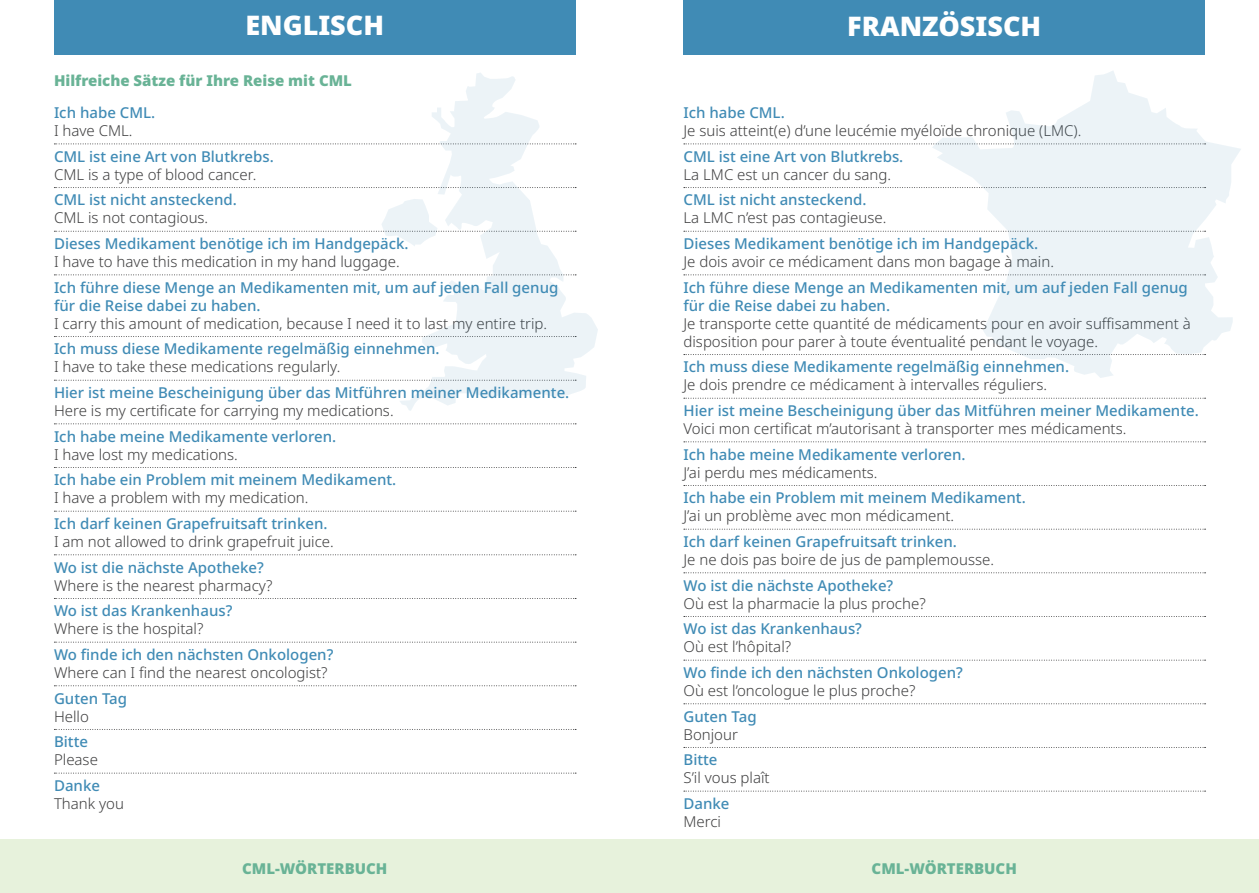
<style>
.page{position:relative;width:1259px;height:893px;background:#fff}
.page>*{position:absolute;margin:0;border:0;box-sizing:border-box;transform-origin:0 0}
.t1{font:900 27px "Noto Sans";color:#fff}
.t2{font:500 15px/18px "Noto Sans";color:#408bb5}
.t3{font:300 15px/18px "Noto Sans";color:#3e3e3f}
.t4{font:900 15px "Noto Sans";color:#69b396}
.s1{font-weight:300;color:#3e3e3f}
.s2{font-weight:500;color:#408bb5}
</style>
<div class="page">
<div style="left:0;top:839px;width:1259px;height:54px;background:#e7f2dc"></div>
<div style="left:54px;top:0;width:521px;height:54px;background:#408bb5"></div>
<div style="left:683px;top:0;width:522px;height:54px;background:#408bb5"></div>
<svg style="left:54px;top:144px;width:345px;height:1px"></svg>
<svg style="left:54px;top:187px;width:345px;height:1px"></svg>
<svg style="left:54px;top:274px;width:345px;height:1px"></svg>
<svg style="left:54px;top:336px;width:345px;height:1px"></svg>
<svg style="left:54px;top:380px;width:345px;height:1px"></svg>
<svg style="left:54px;top:423px;width:522px;height:1px"></svg>
<svg style="left:54px;top:467px;width:522px;height:1px"></svg>
<svg style="left:54px;top:511px;width:522px;height:1px"></svg>
<svg style="left:54px;top:554px;width:522px;height:1px"></svg>
<svg style="left:54px;top:598px;width:522px;height:1px"></svg>
<svg style="left:54px;top:642px;width:522px;height:1px"></svg>
<svg style="left:54px;top:685px;width:522px;height:1px"></svg>
<svg style="left:54px;top:729px;width:522px;height:1px"></svg>
<svg style="left:54px;top:773px;width:522px;height:1px"></svg>
<svg style="left:684px;top:144px;width:248px;height:1px"></svg>
<svg style="left:684px;top:187px;width:248px;height:1px"></svg>
<svg style="left:684px;top:231px;width:248px;height:1px"></svg>
<svg style="left:684px;top:274px;width:248px;height:1px"></svg>
<svg style="left:684px;top:354px;width:248px;height:1px"></svg>
<svg style="left:684px;top:398px;width:521px;height:1px"></svg>
<svg style="left:684px;top:441px;width:521px;height:1px"></svg>
<svg style="left:684px;top:485px;width:521px;height:1px"></svg>
<svg style="left:684px;top:529px;width:521px;height:1px"></svg>
<svg style="left:684px;top:572px;width:521px;height:1px"></svg>
<svg style="left:684px;top:616px;width:521px;height:1px"></svg>
<svg style="left:684px;top:660px;width:521px;height:1px"></svg>
<svg style="left:684px;top:703px;width:521px;height:1px"></svg>
<svg style="left:684px;top:747px;width:521px;height:1px"></svg>
<svg style="left:684px;top:791px;width:521px;height:1px"></svg>
<svg style="left:932px;top:71px;width:309px;height:307px;fill:#ecf3f7"></svg>
<svg style="left:400px;top:73px;width:198px;height:338px"></svg>
<svg style="left:54px;top:199px;width:522px;height:48px"></svg>
<p class="t1" style="left:245px;top:5px;width:140px">ENGLISCH</p>
<p class="t1" style="left:847px;top:5px;width:195px">FRANZÖSISCH</p>
<p class="t4" style="left:54px;top:69px;width:299px">Hilfreiche Sätze für Ihre Reise mit CML</p>
<p class="t2" style="left:54px;top:104px;width:103px">Ich habe CML.<br><span class="s1">I have CML.</span></p>
<p class="t2" style="left:54px;top:148px;width:221px">CML ist eine Art von Blutkrebs.<br><span class="s1">CML is a type of blood cancer.</span></p>
<p class="t2" style="left:54px;top:191px;width:184px">CML ist nicht ansteckend.<br><span class="s1">CML is not contagious.</span></p>
<p class="t3" style="left:54px;top:235px;width:356px"><span class="s2">Dieses Medikament benötige ich im Handgepäck.<br></span>I have to have this medication in my hand luggage.</p>
<p class="t2" style="left:54px;top:279px;width:506px">Ich führe diese Menge an Medikamenten mit, um auf jeden Fall genug für die Reise dabei zu haben.<br><span class="s1">I carry this amount of medication, because I need it to last my entire trip.</span></p>
<p class="t2" style="left:54px;top:340px;width:387px">Ich muss diese Medikamente regelmäßig einnehmen.<br><span class="s1">I have to take these medications regularly.</span></p>
<p class="t2" style="left:54px;top:384px;width:517px">Hier ist meine Bescheinigung über das Mitführen meiner Medikamente.<br><span class="s1">Here is my certificate for carrying my medications.</span></p>
<p class="t2" style="left:54px;top:428px;width:284px">Ich habe meine Medikamente verloren.<br><span class="s1">I have lost my medications.</span></p>
<p class="t2" style="left:54px;top:471px;width:344px">Ich habe ein Problem mit meinem Medikament.<br><span class="s1">I have a problem with my medication.</span></p>
<p class="t3" style="left:54px;top:515px;width:281px"><span class="s2">Ich darf keinen Grapefruitsaft trinken.<br></span>I am not allowed to drink grapefruit juice.</p>
<p class="t3" style="left:54px;top:559px;width:220px"><span class="s2">Wo ist die nächste Apotheke?<br></span>Where is the nearest pharmacy?</p>
<p class="t2" style="left:54px;top:602px;width:180px">Wo ist das Krankenhaus?<br><span class="s1">Where is the hospital?</span></p>
<p class="t3" style="left:54px;top:646px;width:281px"><span class="s2">Wo finde ich den nächsten Onkologen?<br></span>Where can I find the nearest oncologist?</p>
<p class="t2" style="left:54px;top:689px;width:75px">Guten Tag<br><span class="s1">Hello</span></p>
<p class="t3" style="left:54px;top:733px;width:45px"><span class="s2">Bitte<br></span>Please</p>
<p class="t3" style="left:54px;top:777px;width:72px"><span class="s2">Danke<br></span>Thank you</p>
<p class="t3" style="left:683px;top:104px;width:399px"><span class="s2">Ich habe CML.<br></span>Je suis atteint(e) d’une leucémie myéloïde chronique (LMC).</p>
<p class="t2" style="left:683px;top:148px;width:221px">CML ist eine Art von Blutkrebs.<br><span class="s1">La LMC est un cancer du sang.</span></p>
<p class="t3" style="left:683px;top:191px;width:204px"><span class="s2">CML ist nicht ansteckend.<br></span>La LMC n’est pas contagieuse.</p>
<p class="t3" style="left:683px;top:235px;width:372px"><span class="s2">Dieses Medikament benötige ich im Handgepäck.<br></span>Je dois avoir ce médicament dans mon bagage à main.</p>
<p class="t3" style="left:683px;top:279px;width:509px"><span class="s2">Ich führe diese Menge an Medikamenten mit, um auf jeden Fall genug für die Reise dabei zu haben.<br></span>Je transporte cette quantité de médicaments pour en avoir suffisamment à disposition pour parer à toute éventualité pendant le voyage.</p>
<p class="t3" style="left:683px;top:358px;width:387px"><span class="s2">Ich muss diese Medikamente regelmäßig einnehmen.<br></span>Je dois prendre ce médicament à intervalles réguliers.</p>
<p class="t2" style="left:683px;top:402px;width:517px">Hier ist meine Bescheinigung über das Mitführen meiner Medikamente.<br><span class="s1">Voici mon certificat m’autorisant à transporter mes médicaments.</span></p>
<p class="t2" style="left:683px;top:446px;width:284px">Ich habe meine Medikamente verloren.<br><span class="s1">J’ai perdu mes médicaments.</span></p>
<p class="t2" style="left:683px;top:489px;width:344px">Ich habe ein Problem mit meinem Medikament.<br><span class="s1">J’ai un problème avec mon médicament.</span></p>
<p class="t3" style="left:683px;top:533px;width:312px"><span class="s2">Ich darf keinen Grapefruitsaft trinken.<br></span>Je ne dois pas boire de jus de pamplemousse.</p>
<p class="t3" style="left:683px;top:577px;width:244px"><span class="s2">Wo ist die nächste Apotheke?<br></span>Où est la pharmacie la plus proche?</p>
<p class="t2" style="left:683px;top:620px;width:180px">Wo ist das Krankenhaus?<br><span class="s1">Où est l’hôpital?</span></p>
<p class="t2" style="left:683px;top:664px;width:281px">Wo finde ich den nächsten Onkologen?<br><span class="s1">Où est l’oncologue le plus proche?</span></p>
<p class="t2" style="left:683px;top:707px;width:75px">Guten Tag<br><span class="s1">Bonjour</span></p>
<p class="t3" style="left:683px;top:751px;width:88px"><span class="s2">Bitte<br></span>S’il vous plaît</p>
<p class="t2" style="left:683px;top:795px;width:48px">Danke<br><span class="s1">Merci</span></p>
<p class="t4" style="left:242px;top:857px;width:147px">CML-WÖRTERBUCH</p>
<p class="t4" style="left:871px;top:857px;width:147px">CML-WÖRTERBUCH</p>
</div>
